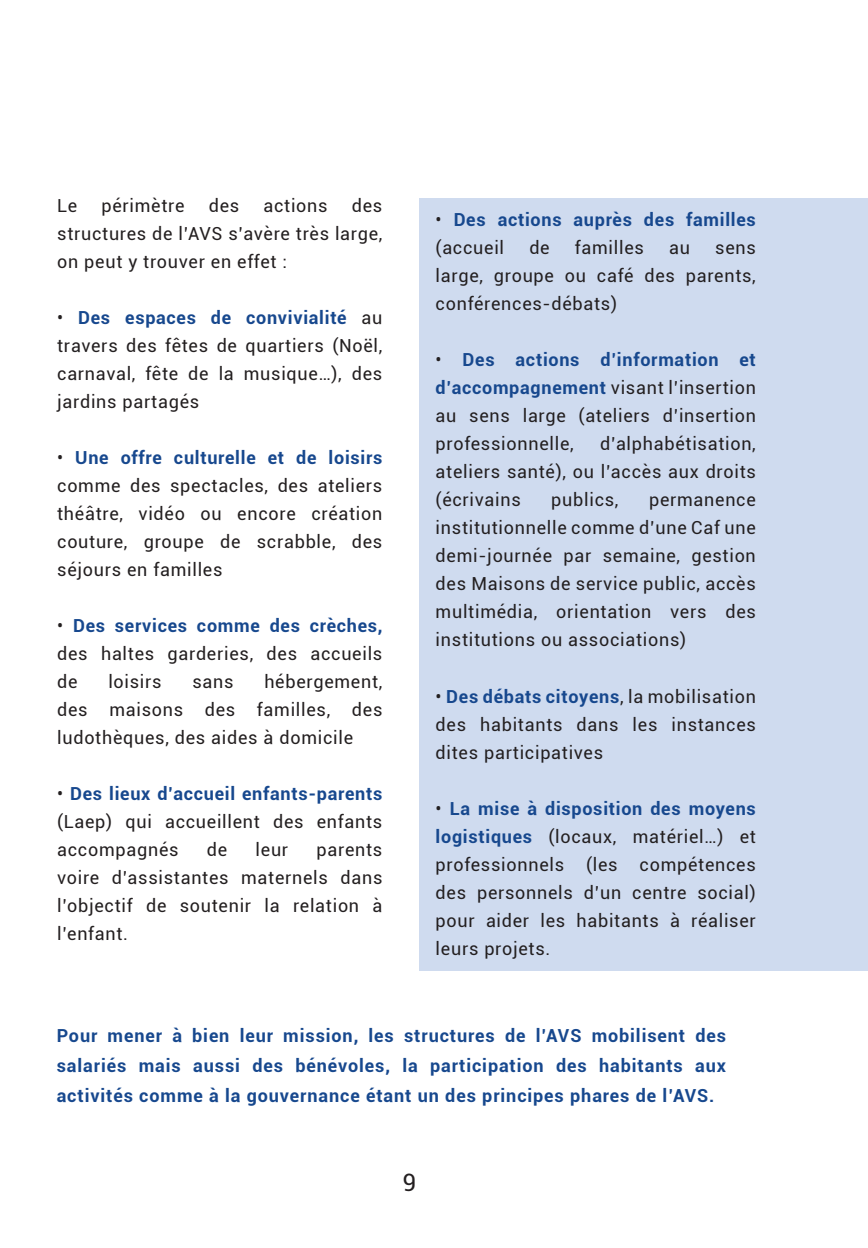
<style>
.page{position:relative;width:868px;height:1248px;background:#fff}
.page>*{position:absolute;margin:0;border:0;box-sizing:border-box;transform-origin:0 0}
.t1{font:24px "Roboto";color:#231f20}
.t2{font:18px/28px "Roboto";letter-spacing:.04em;color:#231f20;text-align:justify}
.t3{font:700 18px/30px "Roboto";letter-spacing:.05em;color:#17488e}
.s1{font-weight:700;color:#17488e}
.s2{font-weight:400;color:#231f20}
</style>
<div class="page">
<div style="left:419px;top:198px;width:448px;height:773px;background:#cfdbef"></div>
<p class="t2" style="left:57px;top:191px;width:326px;text-indent:294px">des structures de l’AVS s’avère très large, on peut y trouver en effet :</p>
<p class="t2" style="left:57px;top:303px;width:327px">• <span class="s1">Des espaces de convivialité</span> au travers des fêtes de quartiers (Noël, carnaval, fête de la musique…), des jardins partagés</p>
<p class="t2" style="left:57px;top:443px;width:327px">• <span class="s1">Une offre culturelle et de loisirs </span>comme des spectacles, des ateliers théâtre, vidéo ou encore création couture, groupe de scrabble, des séjours en familles</p>
<p class="t2" style="left:57px;top:611px;width:327px">• <span class="s1">Des services comme des crèches, </span>des haltes garderies, des accueils de</p>
<p class="t2" style="left:57px;top:191px;width:22px">Le</p>
<p class="t2" style="left:101px;top:191px;width:84px">périmètre</p>
<p class="t2" style="left:209px;top:191px;width:32px">des</p>
<p class="t2" style="left:263px;top:191px;width:66px">actions</p>
<p class="t2" style="left:57px;top:667px;width:327px;text-indent:207px">hébergement, des maisons des familles, des ludothèques, des aides à domicile</p>
<p class="t2" style="left:57px;top:779px;width:327px">• <span class="s1">Des lieux d’accueil enfants-parents </span>(Laep) qui accueillent des enfants accompagnés</p>
<p class="t2" style="left:108px;top:667px;width:55px">loisirs</p>
<p class="t2" style="left:192px;top:667px;width:43px">sans</p>
<p class="t2" style="left:207px;top:835px;width:22px">de</p>
<p class="t2" style="left:255px;top:835px;width:34px">leur</p>
<p class="t2" style="left:57px;top:835px;width:326px;text-indent:259px">parents voire d’assistantes maternels dans l’objectif de soutenir la relation à l’enfant.</p>
<p class="t3" style="left:435px;top:205px;width:322px;line-height:28px"><span class="s2">•</span> Des actions auprès des familles <span class="s2">(accueil</span></p>
<p class="t2" style="left:529px;top:233px;width:22px">de</p>
<p class="t2" style="left:575px;top:233px;width:71px">familles</p>
<p class="t2" style="left:669px;top:233px;width:22px">au</p>
<p class="t2" style="left:435px;top:233px;width:322px;text-indent:279px">sens large, groupe ou café des parents, conférences-débats)</p>
<p class="t2" style="left:435px;top:345px;width:322px">• <span class="s1">Des actions d’information et d’accompagnement</span> visant l’insertion au sens large (ateliers d’insertion professionnelle,</p>
<p class="t2" style="left:435px;top:429px;width:322px;text-indent:164px">d’alphabétisation, ateliers santé), ou l’accès aux droits (écrivains</p>
<p class="t2" style="left:551px;top:485px;width:69px">publics,</p>
<p class="t2" style="left:435px;top:485px;width:322px;text-indent:213px">permanence institutionnelle comme d’une Caf une demi-journée par semaine, gestion des Maisons de service public, accès multimédia, orientation vers des institutions ou associations)</p>
<p class="t2" style="left:435px;top:681px;width:322px">• <span class="s1">Des débats citoyens</span>, la mobilisation des habitants dans les instances dites participatives</p>
<p class="t2" style="left:435px;top:793px;width:322px">• <span class="s1">La mise à disposition des moyens logistiques</span> (locaux, matériel…) et professionnels (les compétences des personnels d’un centre social) pour aider les habitants à réaliser leurs projets.</p>
<p class="t3" style="left:57px;top:1019px;width:670px;text-align:justify">Pour mener à bien leur mission, les structures de l’AVS mobilisent des salariés mais aussi des bénévoles, la participation des habitants aux activités comme à la gouvernance étant un des principes phares de l’AVS.</p>
<h1 class="t1" style="left:403px;top:1165px;width:15px">9</h1>
</div>
